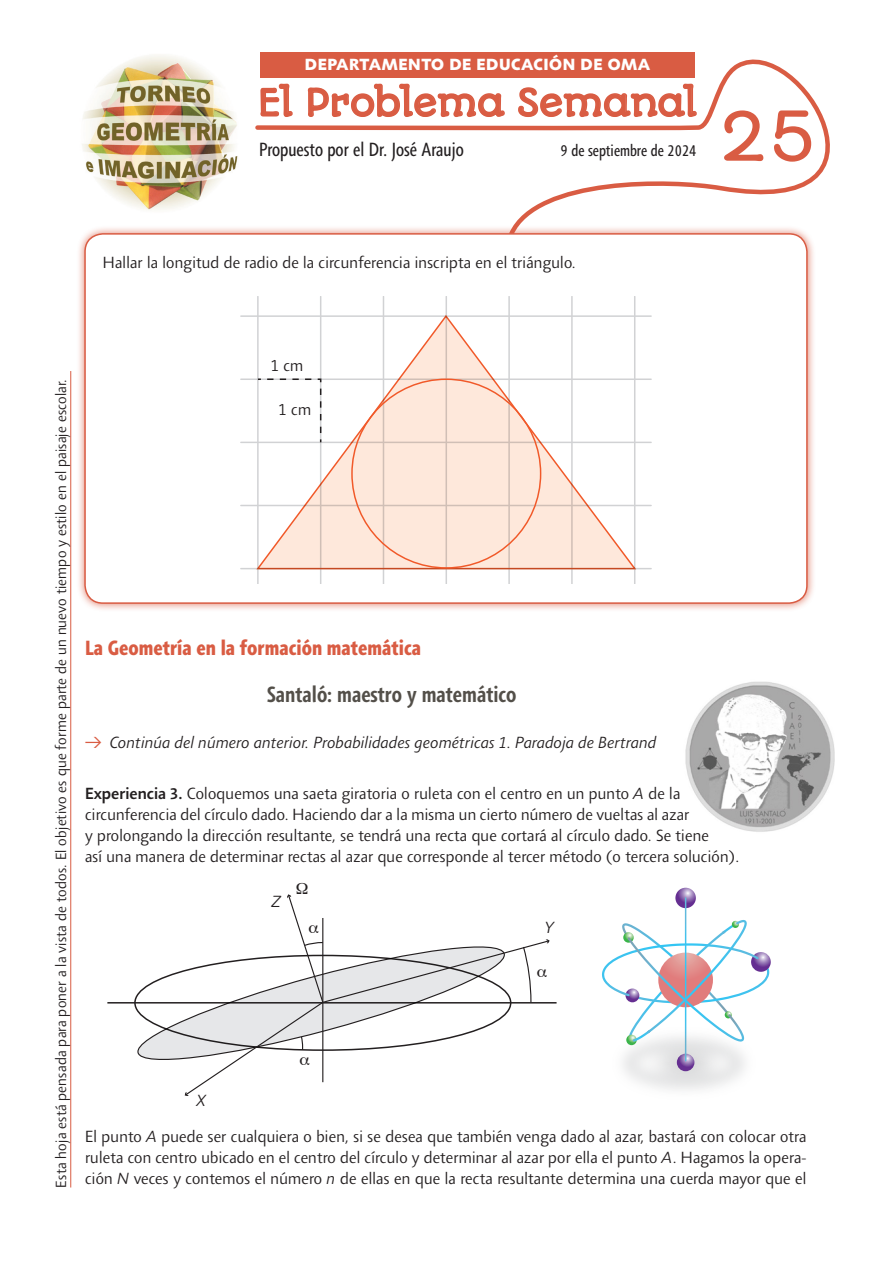
<style>
.page{position:relative;width:893px;height:1263px;background:#fff}
.page>*{position:absolute;margin:0;border:0;box-sizing:border-box;transform-origin:0 0}
.t1{font:63px "Autour One";color:#d95c43}
.t2{font:36px "Autour One";letter-spacing:-.03em;color:#d95c43}
.t3{font:700 condensed 22.5px "Agilita LT Pro";color:#534f49}
.t4{font:800 condensed 21px "Agilita LT Pro";color:#d95c43}
.t5{font:condensed 19.5px "Agilita LT Pro";color:#231f20}
.txt_Solucion{font:300 16.5px/21px "Agilita LT Pro";color:#231f20}
.t6{font:italic 300 16.5px "Agilita LT Pro";color:#231f20}
.t7{font:800 16.5px "Agilita LT Pro";letter-spacing:.035em;color:#fff}
.t8{font:condensed 16.5px "Agilita LT Pro";color:#231f20}
.t9{font:300 15px "Agilita LT Pro";color:#231f20}
.s1{color:#d95c43}
.s2{font-weight:500}
.s3{font-style:italic}
</style>
<div class="page">
<img style="left:82px;top:55px;width:156px;height:155px">
<hr style="left:70px;top:371px;width:1px;height:816px;background:#d95c43">
<svg style="left:255px;top:59px;width:575px;height:166px"></svg>
<div style="left:260px;top:52px;width:435px;height:26px;background:#d95c43"></div>
<hr style="left:107px;top:1002px;width:450px;height:1px;background:#231f20">
<svg style="left:675px;top:888px;width:21px;height:20px"></svg>
<svg style="left:751px;top:952px;width:20px;height:20px"></svg>
<hr style="left:685px;top:898px;width:1px;height:163px;background:#fff">
<img style="left:623px;top:1045px;width:122px;height:45px">
<svg style="left:602px;top:920px;width:167px;height:125px"></svg>
<img style="left:683px;top:679px;width:155px;height:155px;border-radius:77px">
<div style="left:76px;top:225px;width:740px;height:387px;background:#d95c43;opacity:.75"></div>
<div style="left:85px;top:234px;width:722px;height:369px;background:#fff;border-radius:18px"></div>
<hr style="left:257px;top:296px;width:2px;height:288px;background:#d1d2d4">
<hr style="left:320px;top:296px;width:1px;height:288px;background:#d1d2d4">
<hr style="left:383px;top:296px;width:1px;height:288px;background:#d1d2d4">
<hr style="left:446px;top:296px;width:1px;height:288px;background:#d1d2d4">
<hr style="left:508px;top:296px;width:2px;height:288px;background:#d1d2d4">
<hr style="left:571px;top:296px;width:2px;height:288px;background:#d1d2d4">
<hr style="left:634px;top:296px;width:1px;height:288px;background:#d1d2d4">
<hr style="left:241px;top:315px;width:410px;height:2px;background:#d1d2d4">
<hr style="left:241px;top:378px;width:410px;height:2px;background:#d1d2d4">
<hr style="left:241px;top:442px;width:410px;height:1px;background:#d1d2d4">
<hr style="left:241px;top:505px;width:410px;height:1px;background:#d1d2d4">
<hr style="left:241px;top:568px;width:410px;height:1px;background:#d1d2d4">
<svg style="left:256px;top:315px;width:380px;height:254px"></svg>
<div style="left:84px;top:233px;width:724px;height:371px;border:2px solid #d95c43;border-radius:18px"></div>
<svg style="left:137px;top:894px;width:413px;height:202px"></svg>
<p class="t7" style="left:305px;top:52px;width:347px">DEPARTAMENTO DE EDUCACIÓN DE OMA</p>
<p class="t2" style="left:258px;top:80px;width:442px">El Problema Semanal</p>
<p class="t5" style="left:259px;top:136px;width:206px">Propuesto por el Dr. José Araujo</p>
<p class="t8" style="left:560px;top:139px;width:138px">9 de septiembre de 2024</p>
<p class="t1" style="left:720px;top:99px;width:101px">25</p>
<p class="txt_Solucion" style="left:103px;top:252px;width:475px">Hallar la longitud de radio de la circunferencia inscripta en el triángulo.</p>
<p class="t9" style="left:51px;top:1187px;width:810px;rotate:-90deg">Esta hoja está pensada para poner a la vista de todos. El objetivo es que forme parte de un nuevo tiempo y estilo en el paisaje escolar.</p>
<p class="txt_Solucion" style="left:271px;top:354px;width:34px">1 cm</p>
<p class="txt_Solucion" style="left:279px;top:399px;width:34px">1 cm</p>
<p class="t4" style="left:85px;top:632px;width:338px">La Geometría en la formación matemática</p>
<p class="t3" style="left:267px;top:678px;width:251px">Santaló: maestro y matemático</p>
<p class="t6" style="left:85px;top:731px;width:573px"><span class="s1">⇒</span> Continúa del número anterior. Probabilidades geométricas 1. Paradoja de Bertrand</p>
<p class="txt_Solucion" style="left:85px;top:783px;width:656px"><span class="s2">Experiencia 3.</span> Coloquemos una saeta giratoria o ruleta con el centro en un punto <span class="s3">A</span> de la circunferencia del círculo dado. Haciendo dar a la misma un cierto número de vueltas al azar<br>y prolongando la dirección resultante, se tendrá una recta que cortará al círculo dado. Se tiene<br>así una manera de determinar rectas al azar que corresponde al tercer método (o tercera solución).</p>
<p class="t6" style="left:272px;top:890px;width:11px">Z</p>
<p class="t6" style="left:197px;top:1089px;width:11px">X</p>
<p class="t6" style="left:545px;top:916px;width:11px">Y</p>
<p class="txt_Solucion" style="left:85px;top:1126px;width:723px;text-align:justify">El punto <span class="s3">A</span> puede ser cualquiera o bien, si se desea que también venga dado al azar, bastará con colocar otra ruleta con centro ubicado en el centro del círculo y determinar al azar por ella el punto <span class="s3">A</span>. Hagamos la opera&shy;ción <span class="s3">N</span> veces y contemos el número <span class="s3">n</span> de ellas en que la recta resultante determina una cuerda mayor que el</p>
</div>
